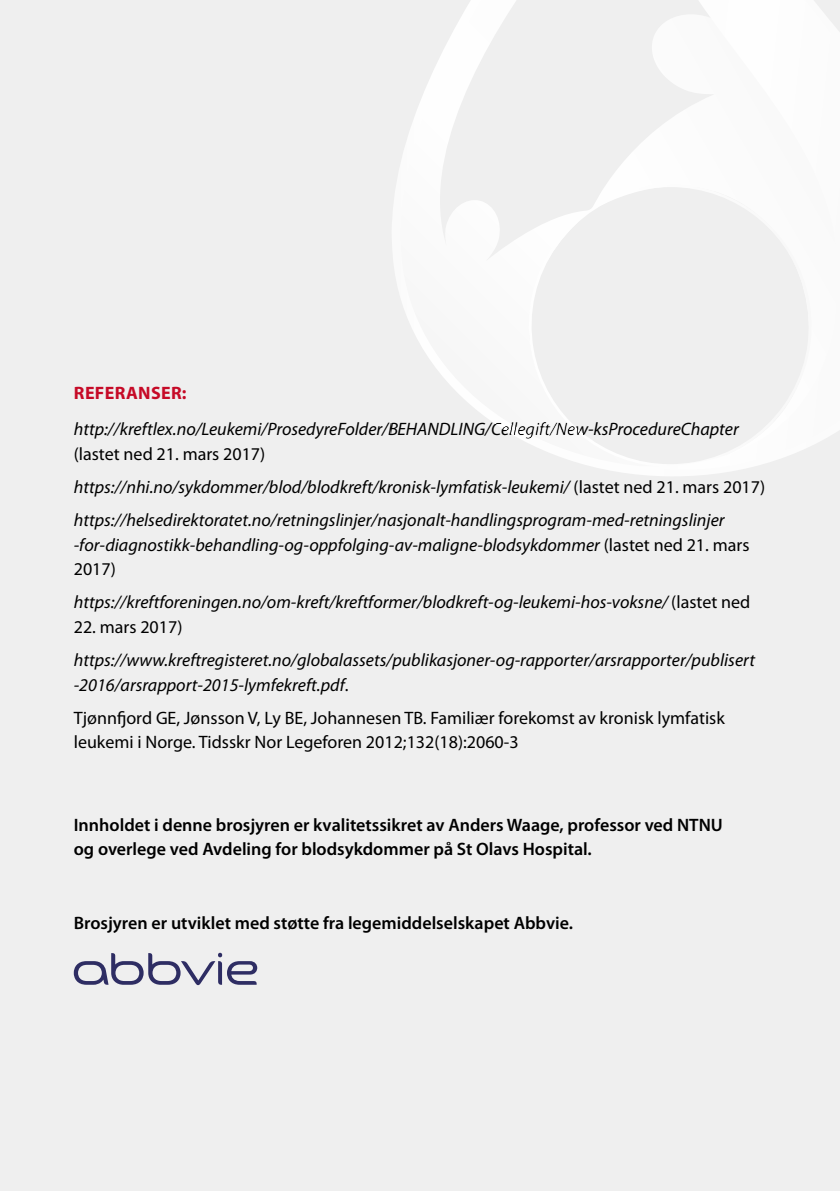
<style>
.page{position:relative;width:840px;height:1191px;background:#fff}
.page>*{position:absolute;margin:0;border:0;box-sizing:border-box;transform-origin:0 0}
.t1{font:italic 18px/33.2px "Myriad Pro";color:#000}
.t2{font:600 18px/24.6px "Myriad Pro";color:#000}
.t3{font:18px/24.6px "Myriad Pro";color:#000}
.t4{font:700 18px "Myriad Pro";letter-spacing:.02em;color:#c60a27}
.s1{font-style:normal}
</style>
<div class="page">
<div style="left:0;top:0;width:839px;height:1191px;background:#efefef"></div>
<svg style="left:74px;top:952px;width:183px;height:33px"></svg>
<svg style="left:392px;top:0;width:232px;height:473px"></svg>
<svg style="left:624px;top:0;width:215px;height:476px"></svg>
<p class="t4" style="left:74px;top:383px;width:114px">REFERANSER:</p>
<p class="t1" style="left:74px;top:413px;width:666px">http://kreftlex.no/Leukemi/ProsedyreFolder/BEHANDLING/Cellegift/New-ksProcedureChapter</p>
<p class="t1" style="left:74px;top:437px;width:692px"><span class="s1">(lastet ned 21. mars 2017) </span>https://nhi.no/sykdommer/blod/blodkreft/kronisk-lymfatisk-leukemi/ <span class="s1">(lastet ned 21. mars 2017) </span>https://helsedirektoratet.no/retningslinjer/nasjonalt-handlingsprogram-med-retningslinjer</p>
<p class="t1" style="left:74px;top:532px;width:676px;line-height:24.6px">-for-diagnostikk-behandling-og-oppfolging-av-maligne-blodsykdommer <span class="s1">(lastet ned 21. mars<br>2017)</span></p>
<p class="t1" style="left:74px;top:586px;width:677px">https://kreftforeningen.no/om-kreft/kreftformer/blodkreft-og-leukemi-hos-voksne/ <span class="s1">(lastet ned</span></p>
<p class="t3" style="left:74px;top:615px;width:110px">22. mars 2017)</p>
<p class="t1" style="left:74px;top:648px;width:682px;line-height:24.6px">https://www.kreftregisteret.no/globalassets/publikasjoner-og-rapporter/arsrapporter/publisert -2016/arsrapport-2015-lymfekreft.pdf<span class="s1">.</span></p>
<p class="t3" style="left:74px;top:706px;width:652px">Tjønnfjord GE, Jønsson V, Ly BE, Johannesen TB. Familiær forekomst av kronisk lymfatisk leukemi i Norge. Tidsskr Nor Legeforen 2012;132(18):2060-3</p>
<p class="t2" style="left:74px;top:812px;width:650px">Innholdet i denne brosjyren er kvalitetssikret av Anders Waage, professor ved NTNU og overlege ved Avdeling for blodsykdommer på St Olavs Hospital.</p>
<p class="t2" style="left:74px;top:911px;width:500px">Brosjyren er utviklet med støtte fra legemiddelselskapet Abbvie.</p>
</div>
